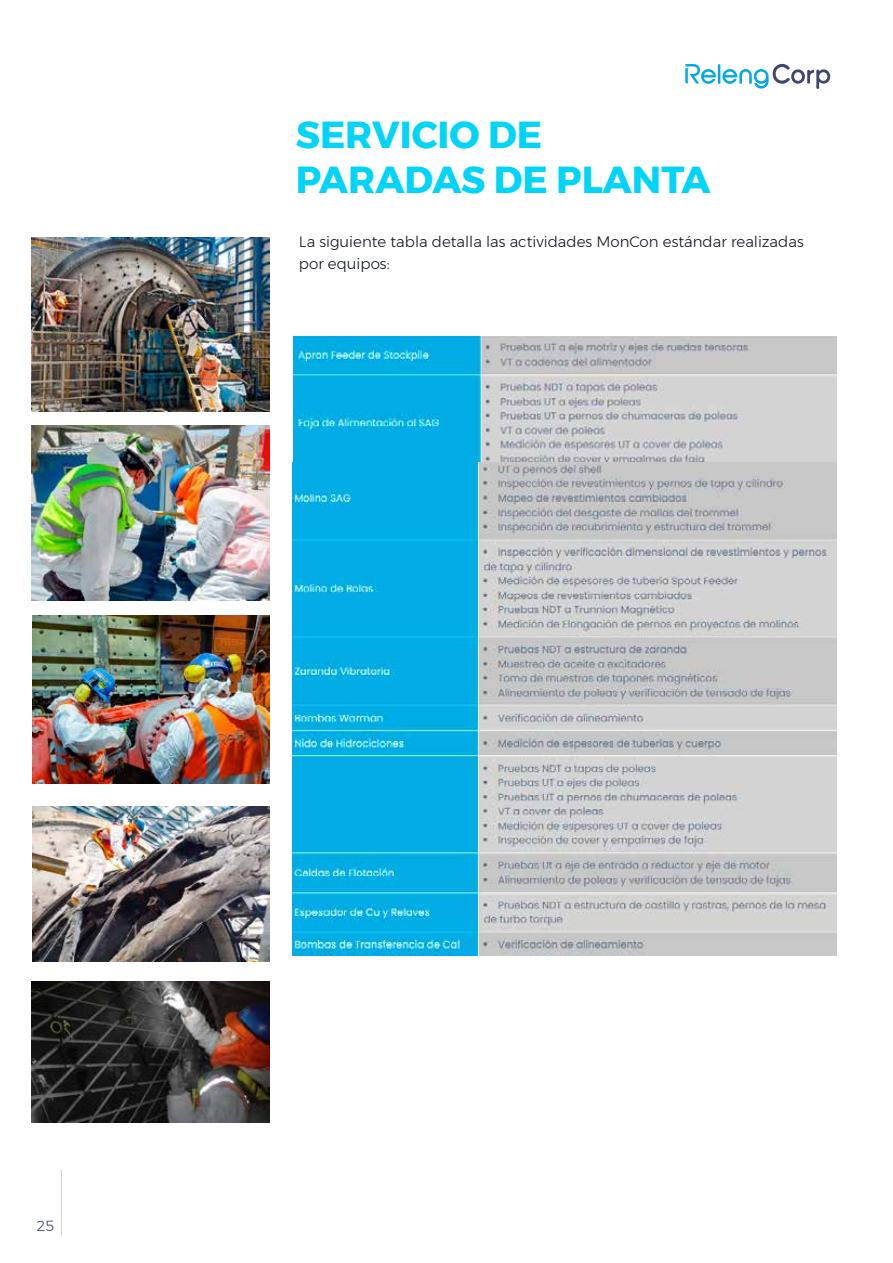
<style>
.page{position:relative;width:893px;height:1263px;background:#fff}
.page>*{position:absolute;margin:0;border:0;box-sizing:border-box;transform-origin:0 0}
.t1{font:700 37.5px/45px "Montserrat";color:#00d4f7}
.t2{font:300 15px/22.5px "Montserrat";color:#10151e}
.t3{font:300 14.55px "Montserrat";color:#42466b}
</style>
<div class="page">
<img style="left:293px;top:337px;width:544px;height:619px">
<svg style="left:685px;top:63px;width:146px;height:26px"></svg>
<img style="left:32px;top:237px;width:238px;height:174px">
<img style="left:32px;top:426px;width:238px;height:174px">
<img style="left:32px;top:615px;width:238px;height:168px">
<img style="left:32px;top:806px;width:238px;height:155px">
<img style="left:32px;top:982px;width:237px;height:141px">
<h1 class="t1" style="left:296px;top:112px;width:416px">SERVICIO DE<br>PARADAS DE PLANTA</h1>
<p class="t2" style="left:299px;top:230px;width:506px">La siguiente tabla detalla las actividades MonCon estándar realizadas por equipos:</p>
<p class="t3" style="left:37px;top:1215px;width:19px">25</p>
</div>
